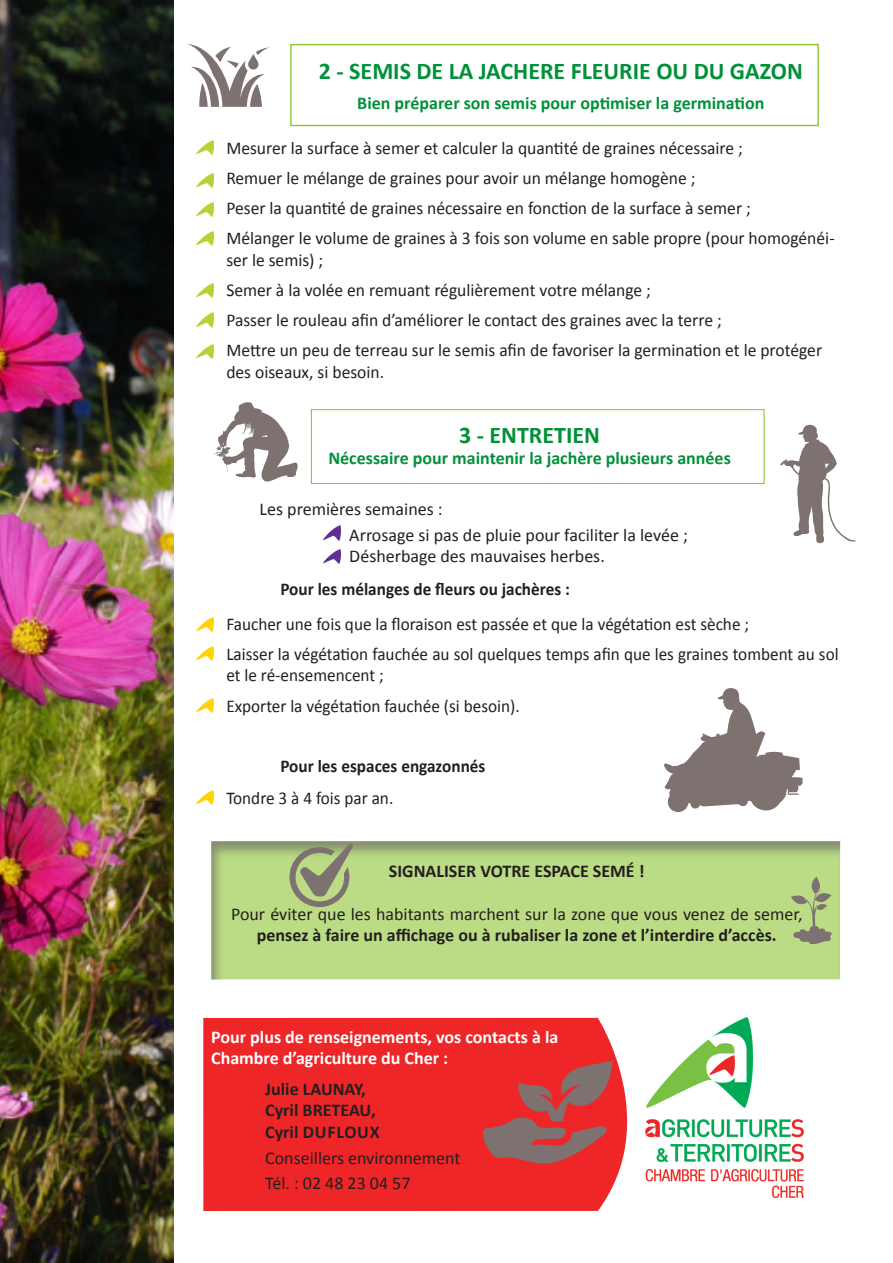
<style>
.page{position:relative;width:893px;height:1263px;background:#fff}
.page>*{position:absolute;margin:0;border:0;box-sizing:border-box;transform-origin:0 0}
.t1{font:700 24px "Calibri";color:#009139}
.t2{font:18px/21.6px "Calibri";color:#231f20}
.t3{font:18px/21.6px "Calibri";color:#231f20;scale:.96 1}
.t4{font:700 18px "Calibri";color:#009139}
.t5{font:700 18px/21.6px "Calibri";color:#fff}
.t6{font:700 18px "Calibri";color:#231f20;scale:.96 1}
.t7{font:700 18px "Calibri";color:#231f20}
.t8{font:700 18px "Calibri";letter-spacing:.03em;color:#231f20}
.s1{font-weight:700}
</style>
<div class="page">
<div style="left:210px;top:840px;width:632px;height:141px;background:#231f20;opacity:.75"></div>
<img style="left:664px;top:1018px;width:140px;height:180px">
<svg style="left:203px;top:1018px;width:461px;height:193px;fill:#ee2628"></svg>
<svg style="left:483px;top:1061px;width:129px;height:104px"></svg>
<svg style="left:289px;top:843px;width:64px;height:64px"></svg>
<svg style="left:780px;top:424px;width:76px;height:120px"></svg>
<svg style="left:214px;top:402px;width:84px;height:80px"></svg>
<svg style="left:664px;top:688px;width:139px;height:124px"></svg>
<svg style="left:791px;top:877px;width:41px;height:68px"></svg>
<img style="left:197px;top:141px;width:17px;height:14px">
<img style="left:197px;top:313px;width:17px;height:14px">
<img style="left:197px;top:283px;width:17px;height:14px">
<img style="left:197px;top:232px;width:17px;height:14px">
<img style="left:197px;top:202px;width:17px;height:15px">
<img style="left:197px;top:173px;width:17px;height:14px">
<img style="left:197px;top:345px;width:17px;height:14px">
<img style="left:197px;top:618px;width:17px;height:14px">
<img style="left:197px;top:791px;width:17px;height:14px">
<img style="left:197px;top:699px;width:17px;height:14px">
<img style="left:197px;top:647px;width:17px;height:14px">
<div style="left:290px;top:44px;width:529px;height:82px;border:1px solid #8ec632"></div>
<div style="left:311px;top:409px;width:454px;height:75px;border:1px solid #8ec632"></div>
<svg style="left:188px;top:44px;width:81px;height:63px"></svg>
<img style="left:0;top:0;width:173px;height:1263px">
<img style="left:323px;top:526px;width:17px;height:14px">
<img style="left:323px;top:549px;width:17px;height:14px">
<p class="t1" style="left:319px;top:55px;width:485px">2 - SEMIS DE LA JACHERE FLEURIE OU DU GAZON</p>
<p class="t4" style="left:357px;top:91px;width:409px">Bien préparer son semis pour optimiser la germination</p>
<p class="t2" style="left:226px;top:137px;width:518px">Mesurer la surface à semer et calculer la quantité de graines nécessaire ;</p>
<p class="t2" style="left:226px;top:167px;width:471px">Remuer le mélange de graines pour avoir un mélange homogène ;</p>
<p class="t2" style="left:226px;top:197px;width:526px">Peser la quantité de graines nécessaire en fonction de la surface à semer ;</p>
<p class="t2" style="left:226px;top:227px;width:610px">Mélanger le volume de graines à 3 fois son volume en sable propre (pour homogénéi&shy;ser le semis) ;</p>
<p class="t2" style="left:226px;top:279px;width:426px">Semer à la volée en remuant régulièrement votre mélange ;</p>
<p class="t2" style="left:226px;top:309px;width:497px">Passer le rouleau afin d’améliorer le contact des graines avec la terre ;</p>
<p class="t2" style="left:226px;top:339px;width:597px">Mettre un peu de terreau sur le semis afin de favoriser la germination et le protéger des oiseaux, si besoin.</p>
<p class="t1" style="left:459px;top:419px;width:142px">3 - ENTRETIEN</p>
<p class="t4" style="left:328px;top:447px;width:404px">Nécessaire pour maintenir la jachère plusieurs années</p>
<p class="t2" style="left:260px;top:498px;width:185px">Les premières semaines :</p>
<p class="t2" style="left:349px;top:524px;width:340px">Arrosage si pas de pluie pour faciliter la levée ;</p>
<p class="t2" style="left:349px;top:545px;width:257px">Désherbage des mauvaises herbes.</p>
<p class="t6" style="left:280px;top:578px;width:303px">Pour les mélanges de fleurs ou jachères :</p>
<p class="t3" style="left:226px;top:613px;width:546px">Faucher une fois que la floraison est passée et que la végétation est sèche ;</p>
<p class="t3" style="left:226px;top:643px;width:639px">Laisser la végétation fauchée au sol quelques temps afin que les graines tombent au sol et le ré-ensemencent ;</p>
<p class="t3" style="left:226px;top:695px;width:307px">Exporter la végétation fauchée (si besoin).</p>
<p class="t6" style="left:280px;top:754px;width:215px">Pour les espaces engazonnés</p>
<p class="t3" style="left:226px;top:787px;width:175px">Tondre 3 à 4 fois par an.</p>
<p class="t7" style="left:389px;top:859px;width:257px">SIGNALISER VOTRE ESPACE SEMÉ !</p>
<p class="t2" style="left:231px;top:903px;width:573px;text-align:center">Pour éviter que les habitants marchent sur la zone que vous venez de semer, <span class="s1">pensez à faire un affichage ou à rubaliser la zone et l’interdire d’accès.</span></p>
<p class="t5" style="left:211px;top:1026px;width:349px">Pour plus de renseignements, vos contacts à la<br>Chambre d’agriculture du Cher :</p>
<p class="t7" style="left:265px;top:1077px;width:102px">Julie LAUNAY,</p>
<p class="t7" style="left:265px;top:1098px;width:112px">Cyril BRETEAU,</p>
<p class="t8" style="left:265px;top:1120px;width:116px">Cyril DUFLOUX</p>
<p class="t2" style="left:265px;top:1147px;width:197px">Conseillers environnement</p>
<p class="t2" style="left:265px;top:1173px;width:147px">Tél. : 02 48 23 04 57</p>
</div>
